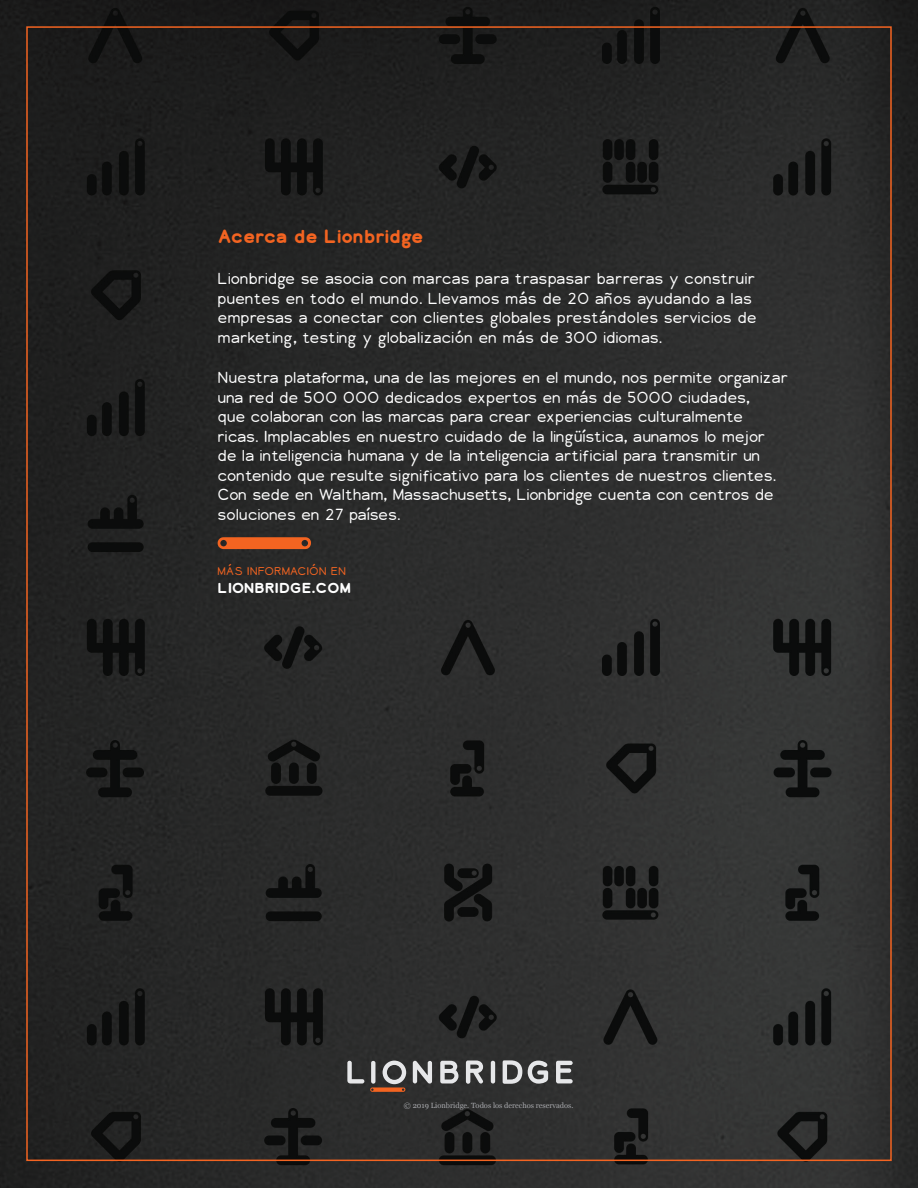
<style>
.page{position:relative;width:918px;height:1188px;background:#fff}
.page>*{position:absolute;margin:0;border:0;box-sizing:border-box;transform-origin:0 0}
.t1{font:700 18px "Lionbridge Sans";letter-spacing:-.02em;color:#f36421}
.Lion_Contact_Us{font:300 15px/19.5px "Lionbridge Sans";letter-spacing:-.01em;color:#fff}
.t2{font:700 13.5px "Lionbridge Sans";color:#fff;scale:1.04 1}
.t3{font:300 10.5px "Lionbridge Sans";color:#f36421;scale:1.04 1}
.t4{font:7.5px "Georgia";color:#a8a9ad}
</style>
<div class="page">
<img style="left:0;top:0;width:918px;height:1188px">
<svg style="left:218px;top:537px;width:93px;height:12px"></svg>
<svg style="left:347px;top:1061px;width:17px;height:23px"></svg>
<svg style="left:413px;top:1061px;width:19px;height:23px"></svg>
<svg style="left:440px;top:1061px;width:18px;height:22px"></svg>
<svg style="left:466px;top:1061px;width:17px;height:23px"></svg>
<svg style="left:491px;top:1061px;width:4px;height:23px"></svg>
<svg style="left:528px;top:1061px;width:20px;height:23px"></svg>
<svg style="left:370px;top:1061px;width:36px;height:31px"></svg>
<svg style="left:503px;top:1060px;width:19px;height:24px"></svg>
<svg style="left:556px;top:1061px;width:17px;height:22px"></svg>
<p class="t1" style="left:218px;top:224px;width:207px">Acerca de Lionbridge</p>
<p class="Lion_Contact_Us" style="left:218px;top:269px;width:541px">Lionbridge se asocia con marcas para traspasar barreras y construir puentes en todo el mundo. Llevamos más de 20 años ayudando a las empresas a conectar con clientes globales prestándoles servicios de marketing, testing y globalización en más de 300 idiomas.</p>
<p class="Lion_Contact_Us" style="left:218px;top:368px;width:573px">Nuestra plataforma, una de las mejores en el mundo, nos permite organizar una red de 500 000 dedicados expertos en más de 5000 ciudades,<br>que colaboran con las marcas para crear experiencias culturalmente<br>ricas. Implacables en nuestro cuidado de la lingüística, aunamos lo mejor de la inteligencia humana y de la inteligencia artificial para transmitir un contenido que resulte significativo para los clientes de nuestros clientes.<br>Con sede en Waltham, Massachusetts, Lionbridge cuenta con centros de soluciones en 27 países.</p>
<p class="t3" style="left:218px;top:564px;width:125px">MÁS INFORMACIÓN EN</p>
<p class="t2" style="left:218px;top:578px;width:130px">LIONBRIDGE.COM</p>
<p class="t4" style="left:404px;top:1100px;width:171px">© 2019 Lionbridge. Todos los derechos reservados.</p>
</div>
